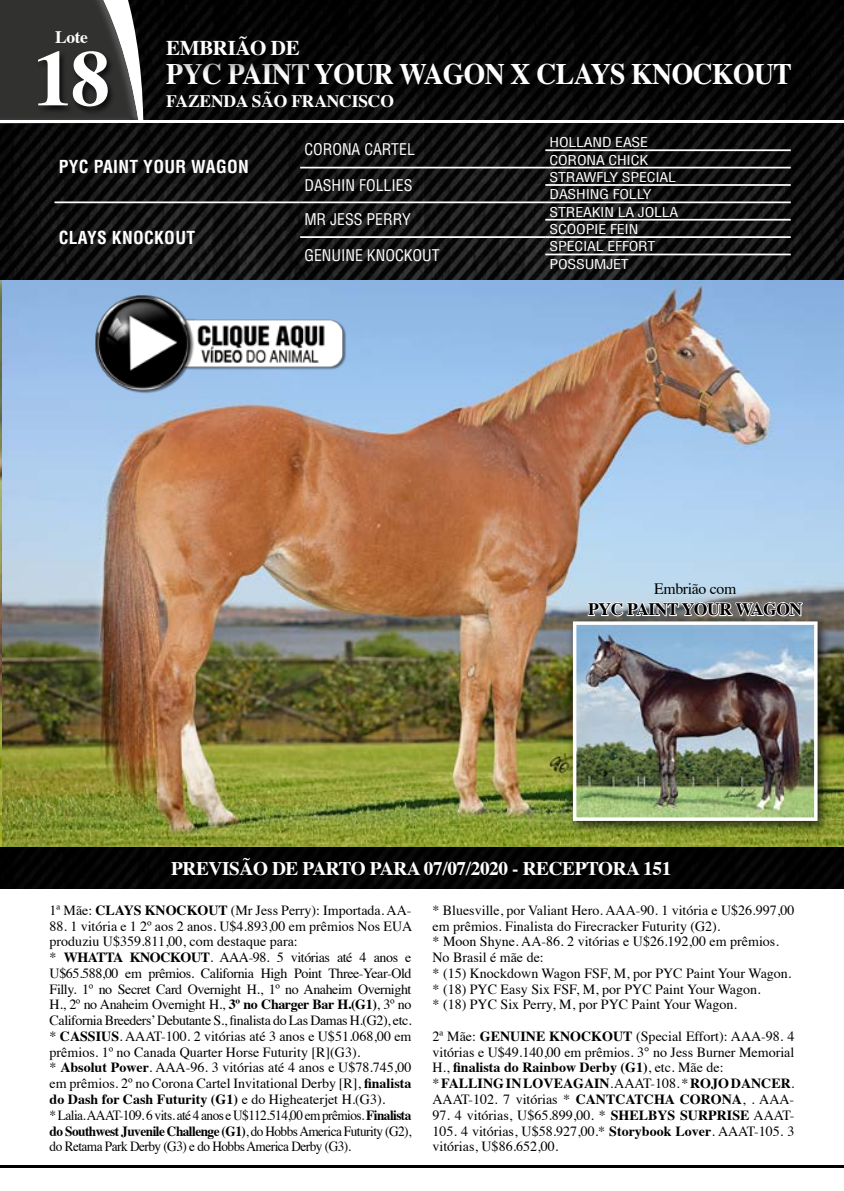
<style>
.page{position:relative;width:844px;height:1191px;background:#fff}
.page>*{position:absolute;margin:0;border:0;box-sizing:border-box;transform-origin:0 0}
.t1{font:700 78.75px "Times";color:#fff}
.t2{font:700 29.75px "Times";letter-spacing:-.02em;color:#fff;scale:.93 1}
.t3{font:700 21px "Times";letter-spacing:-.02em;color:#fff}
.t4{font:700 19.25px "Times";letter-spacing:-.02em;color:#fff}
.t5{font:700 condensed 17.5px "Helvetica LT Std";letter-spacing:.02em;color:#fff}
.t6{font:700 17.5px "Times";letter-spacing:-.01em;color:#fff}
.t7{font:700 17.5px "Times";letter-spacing:-.02em;color:#000}
.t8{font:condensed 15.75px "Helvetica LT Std";color:#fff}
.t9{font:15.75px "Times";letter-spacing:-.02em;color:#000}
.t10{font:14px/15.8px "Times";letter-spacing:-.03em;color:#000}
.t11{font:14px/15.8px "Times";color:#000}
.t12{font:condensed 13.3px/17.5px "Helvetica LT Std";letter-spacing:-.01em;color:#fff;scale:1.19 1}
.s1{font-weight:700}
</style>
<div class="page">
<img style="left:0;top:0;width:843px;height:888px">
<hr style="left:2px;top:1165px;width:841px;height:2px;background:#000">
<svg style="left:0;top:0;width:148px;height:133px;background:#444443"></svg>
<img style="left:0;top:281px;width:843px;height:565px">
<svg style="left:586px;top:597px;width:217px;height:18px"></svg>
<hr style="left:0;top:1165px;width:842px;height:2px;background:#000">
<hr style="left:0;top:120px;width:842px;height:3px;background:#fff">
<div style="left:171px;top:67px;width:640px;height:38px;background:#000"></div>
<div style="left:171px;top:39px;width:149px;height:37px;background:#000"></div>
<div style="left:36px;top:50px;width:80px;height:65px;background:#000;opacity:.75"></div>
<hr style="left:54px;top:201px;width:246px;height:2px;background:#fff">
<hr style="left:300px;top:167px;width:245px;height:1px;background:#fff">
<hr style="left:300px;top:201px;width:245px;height:2px;background:#fff">
<hr style="left:300px;top:236px;width:245px;height:2px;background:#fff">
<hr style="left:545px;top:149px;width:245px;height:2px;background:#fff">
<hr style="left:545px;top:167px;width:245px;height:1px;background:#fff">
<hr style="left:545px;top:184px;width:245px;height:2px;background:#fff">
<hr style="left:545px;top:201px;width:245px;height:2px;background:#fff">
<hr style="left:545px;top:219px;width:245px;height:2px;background:#fff">
<hr style="left:545px;top:236px;width:245px;height:2px;background:#fff">
<hr style="left:545px;top:254px;width:245px;height:1px;background:#fff">
<div style="left:566px;top:615px;width:264px;height:219px;background:#000;opacity:.75"></div>
<img style="left:577px;top:626px;width:235px;height:190px">
<div style="left:572px;top:621px;width:245px;height:200px;border:4px solid #fff"></div>
<img style="left:71px;top:282px;width:298px;height:119px">
<p class="t6" style="left:55px;top:20px;width:34px">Lote</p>
<h1 class="t1" style="left:33px;top:3px;width:79px">18</h1>
<h3 class="t3" style="left:166px;top:28px;width:135px">EMBRIÃO DE</h3>
<h2 class="t2" style="left:166px;top:45px;width:674px">PYC PAINT YOUR WAGON X CLAYS KNOCKOUT</h2>
<p class="t6" style="left:166px;top:85px;width:229px">FAZENDA SÃO FRANCISCO</p>
<p class="t5" style="left:59px;top:156px;width:191px">PYC PAINT YOUR WAGON</p>
<p class="t5" style="left:59px;top:226px;width:138px">CLAYS KNOCKOUT</p>
<p class="t8" style="left:304px;top:140px;width:112px">CORONA CARTEL</p>
<p class="t8" style="left:304px;top:175px;width:110px">DASHIN FOLLIES</p>
<p class="t8" style="left:304px;top:210px;width:108px">MR JESS PERRY</p>
<p class="t8" style="left:304px;top:245px;width:137px">GENUINE KNOCKOUT</p>
<p class="t12" style="left:549px;top:133px;width:110px">HOLLAND EASE<br>CORONA CHICK<br>STRAWFLY SPECIAL<br>DASHING FOLLY<br>STREAKIN LA JOLLA<br>SCOOPIE FEIN<br>SPECIAL EFFORT<br>POSSUMJET</p>
<p class="t9" style="left:654px;top:574px;width:84px">Embrião com</p>
<p class="t7" style="left:588px;top:592px;width:215px">PYC PAINT YOUR WAGON</p>
<h3 class="t4" style="left:171px;top:850px;width:501px">PREVISÃO DE PARTO PARA 07/07/2020 - RECEPTORA 151</h3>
<p class="t11" style="left:50px;top:901px;width:363px">1ª Mãe: <span class="s1">CLAYS KNOCKOUT</span> (Mr Jess Perry): Importada. AA-</p>
<p class="t10" style="left:50px;top:917px;width:364px">88. 1 vitória e 1 2º aos 2 anos. U$4.893,00 em prêmios Nos EUA produziu U$359.811,00, com destaque para:<br>* <span class="s1">WHATTA KNOCKOUT</span>. AAA-98. 5 vitórias até 4 anos e U$65.588,00 em prêmios. California High Point Three-Year-Old Filly. 1º no Secret Card Overnight H., 1º no Anaheim Overnight H., 2º no Anaheim Overnight H., <span class="s1">3º no Charger Bar H.(G1)</span>, 3º no California Breeders’ Debutante S., finalista do Las Damas H.(G2), etc. * <span class="s1">CASSIUS</span>. AAAT-100. 2 vitórias até 3 anos e U$51.068,00 em prêmios. 1º no Canada Quarter Horse Futurity [R](G3).<br>* <span class="s1">Absolut Power</span>. AAA-96. 3 vitórias até 4 anos e U$78.745,00 em prêmios. 2º no Corona Cartel Invitational Derby [R], <span class="s1">finalista do Dash for Cash Futurity (G1)</span> e do Higheaterjet H.(G3).<br>* Lalia. AAAT-109. 6 vits. até 4 anos e U$112.514,00 em prêmios. <span class="s1">Finalista do Southwest Juvenile Challenge (G1)</span>, do Hobbs America Futurity (G2), do Retama Park Derby (G3) e do Hobbs America Derby (G3).</p>
<p class="t11" style="left:432px;top:901px;width:363px">* Bluesville, por Valiant Hero. AAA-90. 1 vitória e U$26.997,00 em prêmios. Finalista do Firecracker Futurity (G2).<br>* Moon Shyne. AA-86. 2 vitórias e U$26.192,00 em prêmios.<br>No Brasil é mãe de:<br>* (15) Knockdown Wagon FSF, M, por PYC Paint Your Wagon. * (18) PYC Easy Six FSF, M, por PYC Paint Your Wagon.<br>* (18) PYC Six Perry, M, por PYC Paint Your Wagon.</p>
<p class="t11" style="left:432px;top:1027px;width:363px">2ª Mãe: <span class="s1">GENUINE KNOCKOUT</span> (Special Effort): AAA-98. 4 vitórias e U$49.140,00 em prêmios. 3° no Jess Burner Memorial H., <span class="s1">finalista do Rainbow Derby (G1)</span>, etc. Mãe de:<br>* <span class="s1">FALLING IN LOVEAGAIN</span>. AAAT-108. * <span class="s1">ROJO DANCER</span>.<br>AAAT-102. 7 vitórias * <span class="s1">CANTCATCHA CORONA</span>, . AAA-</p>
<p class="t11" style="left:432px;top:1106px;width:363px;text-align:justify">97. 4 vitórias, U$65.899,00. * <span class="s1">SHELBYS SURPRISE</span> AAAT-105. 4 vitórias, U$58.927,00.* <span class="s1">Storybook Lover</span>. AAAT-105. 3 vitórias, U$86.652,00.</p>
</div>
